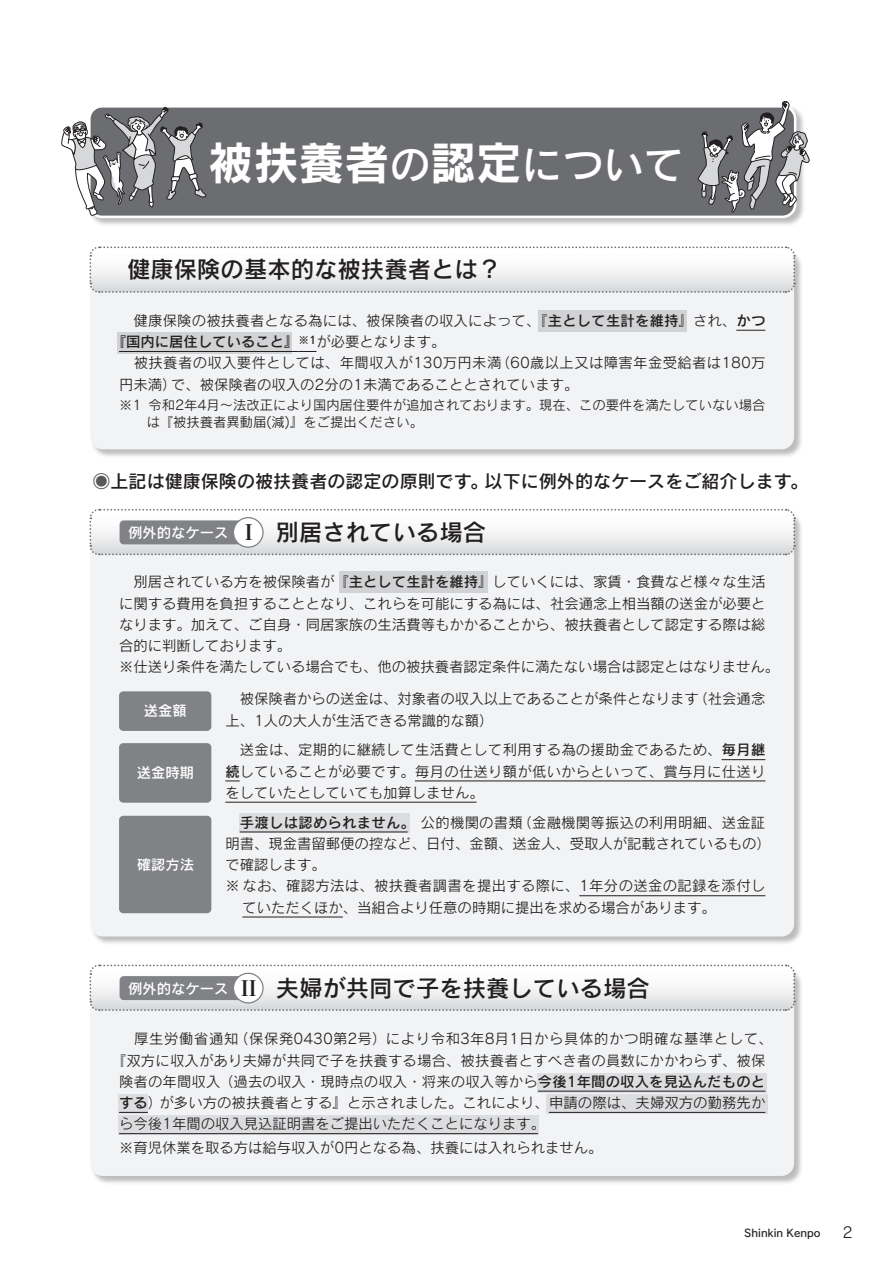
<style>
.page{position:relative;width:893px;height:1263px;background:#fff}
.page>*{position:absolute;margin:0;border:0;box-sizing:border-box;transform-origin:0 0}
.t1{font:45.45px "Rodin Pro B";color:#fff}
.t2{font:23.4px "Rodin Pro DB";color:#231f20}
.t3{font:21.3px "Matisse Pro B";color:#231f20}
.t4{font:18px "Rodin Pro DB";color:#231f20}
.t5{font:14.85px "Rodin Pro M";color:#231f20}
.t6{font:14.4px/21.3px "Rodin Pro M";color:#231f20}
.t7{font:14.4px "Rodin Pro M";letter-spacing:.025em;color:#231f20}
.t8{font:14.4px "Rodin Pro M";letter-spacing:.045em;color:#231f20}
.t9{font:14.4px "Rodin Pro DB";letter-spacing:.005em;color:#231f20}
.t10{font:14.4px "Rodin Pro DB";color:#fff}
.t11{font:14.4px "Rodin Pro M";letter-spacing:.02em;color:#231f20}
.t12{font:13.35px "Rodin Pro M";color:#231f20}
.t13{font:10.65px "Rodin NTLG Pro DB";color:#231f20}
.t14{font:10.65px "Rodin Pro DB";color:#231f20}
.s1{font-family:"Rodin Pro DB";font-size:40.95px}
.s2{font-family:"Rodin Pro DB"}
.s3{color:#57585a}
.s4{font-family:"Rodin Pro M"}
</style>
<div class="page">
<div style="left:90px;top:967px;width:713px;height:218px;background:#231f20;opacity:.3"></div>
<div style="left:90px;top:967px;width:704px;height:209px;background:#f2f3f4;border-radius:13px"></div>
<div style="left:90px;top:511px;width:713px;height:434px;background:#231f20;opacity:.3"></div>
<div style="left:90px;top:511px;width:704px;height:425px;background:#f2f3f4;border-radius:13px"></div>
<div style="left:90px;top:249px;width:713px;height:209px;background:#231f20;opacity:.3"></div>
<div style="left:90px;top:249px;width:704px;height:200px;background:#f2f3f4;border-radius:13px"></div>
<svg style="left:89px;top:246px;width:707px;height:48px"></svg>
<div style="left:538px;top:310px;width:149px;height:21px;background:#d1d2d4"></div>
<div style="left:118px;top:332px;width:174px;height:21px;background:#d1d2d4"></div>
<div style="left:339px;top:571px;width:149px;height:21px;background:#d1d2d4"></div>
<div style="left:88px;top:105px;width:717px;height:122px;background:#231f20;opacity:.3"></div>
<div style="left:89px;top:106px;width:706px;height:111px;background:#6c6d70;border-radius:13px"></div>
<div style="left:88px;top:105px;width:708px;height:113px;border:3px solid #fff;border-radius:13px"></div>
<div style="left:119px;top:691px;width:92px;height:40px;background:#808285;border-radius:4px"></div>
<div style="left:119px;top:743px;width:92px;height:60px;background:#808285;border-radius:4px"></div>
<div style="left:119px;top:816px;width:92px;height:97px;background:#808285;border-radius:4px"></div>
<svg style="left:89px;top:508px;width:707px;height:48px"></svg>
<svg style="left:89px;top:964px;width:707px;height:48px"></svg>
<div style="left:233px;top:518px;width:30px;height:29px;background:#fff;border-radius:50%"></div>
<div style="left:233px;top:517px;width:31px;height:31px;border:1px solid #808285;border-radius:50%"></div>
<div style="left:233px;top:973px;width:30px;height:30px;background:#fff;border-radius:50%"></div>
<div style="left:233px;top:973px;width:31px;height:30px;border:1px solid #808285;border-radius:50%"></div>
<svg style="left:736px;top:330px;width:29px;height:1px"></svg>
<hr style="left:119px;top:351px;width:179px;height:1px;background:#231f20">
<svg style="left:298px;top:351px;width:18px;height:1px"></svg>
<div style="left:118px;top:1115px;width:421px;height:19px;background:#dcdddf"></div>
<div style="left:546px;top:1094px;width:221px;height:19px;background:#dcdddf"></div>
<div style="left:118px;top:1094px;width:30px;height:19px;background:#dcdddf"></div>
<div style="left:537px;top:1073px;width:230px;height:19px;background:#dcdddf"></div>
<hr style="left:538px;top:1091px;width:227px;height:1px;background:#231f20">
<svg style="left:119px;top:1112px;width:29px;height:1px"></svg>
<hr style="left:549px;top:1112px;width:216px;height:1px;background:#231f20">
<hr style="left:119px;top:1133px;width:419px;height:1px;background:#231f20">
<div style="left:239px;top:813px;width:171px;height:19px;background:#dcdddf"></div>
<hr style="left:722px;top:759px;width:43px;height:1px;background:#231f20">
<svg style="left:225px;top:780px;width:15px;height:1px"></svg>
<hr style="left:415px;top:780px;width:350px;height:1px;background:#231f20">
<hr style="left:225px;top:802px;width:251px;height:1px;background:#231f20">
<hr style="left:240px;top:831px;width:168px;height:1px;background:#231f20">
<hr style="left:579px;top:895px;width:186px;height:1px;background:#231f20">
<hr style="left:242px;top:916px;width:101px;height:1px;background:#231f20">
<svg style="left:61px;top:105px;width:146px;height:111px"></svg>
<svg style="left:698px;top:101px;width:112px;height:112px"></svg>
<h1 class="t1" style="left:208px;top:132px;width:479px">被扶養者<span class="s1">の</span>認定<span class="s1">について</span></h1>
<h2 class="t2" style="left:127px;top:254px;width:376px">健康保険の基本的な被扶養者とは?</h2>
<p class="t6" style="left:316px;top:309px;width:450px;text-indent:-197px">　健康保険の被扶養者となる為には、被保険者の収入によって、『<span class="s2">主として生計を維持</span>』され、<span class="s2">かつ</span>が必要となります。</p>
<p class="t9" style="left:112px;top:332px;width:199px">『国内に居住していること』<sup>※</sup></p>
<p class="t14" style="left:309px;top:333px;width:9px">1</p>
<p class="t6" style="left:171px;top:352px;width:409px;text-indent:-52px">　被扶養者の収入要件としては、年間収入が130万円未満<br>で、被保険者の収入の2分の1未満であることとされています。</p>
<p class="t7" style="left:496px;top:354px;width:271px">（60歳以上又は障害年金受給者は180万</p>
<p class="t6" style="left:119px;top:373px;width:59px">円未満）</p>
<p class="t12" style="left:148px;top:396px;width:618px">令和2年4月～法改正により国内居住要件が追加されております。現在、この要件を満たしていない場合</p>
<p class="t12" style="left:119px;top:396px;width:24px">※1</p>
<p class="t12" style="left:147px;top:413px;width:278px">は『被扶養者異動届減( )』をご提出ください。</p>
<p class="t4" style="left:92px;top:469px;width:397px"><span class="s3">◉</span>上記は健康保険の被扶養者の認定の原則です。</p>
<p class="t4" style="left:485px;top:469px;width:325px">以下に例外的なケースをご紹介します。</p>
<p class="t10" style="left:128px;top:523px;width:102px">例外的なケース</p>
<h3 class="t3" style="left:238px;top:519px;width:23px">Ⅰ</h3>
<h2 class="t2" style="left:276px;top:517px;width:212px">別居されている場合</h2>
<p class="t6" style="left:119px;top:571px;width:662px">　別居されている方を被保険者が『<span class="s2">主として生計を維持</span>』していくには、家賃・食費など様々な生活に関する費用を負担することとなり、これらを可能にする為には、社会通念上相当額の送金が必要となります。加えて、ご自身・同居家族の生活費等もかかることから、被扶養者として認定する際は総合的に判断しております。<br>※仕送り条件を満たしている場合でも、他の被扶養者認定条件に満たない場合は認定とはなりません。</p>
<p class="t6" style="left:694px;top:688px;width:73px">（社会通念</p>
<p class="t6" style="left:225px;top:688px;width:475px">　被保険者からの送金は、対象者の収入以上であることが条件となります上、1人の大人が生活できる常識的な額(</p>
<p class="t6" style="left:225px;top:739px;width:542px;text-align:justify">　送金は、定期的に継続して生活費として利用する為の援助金であるため、<span class="s2">毎月継続</span>していることが必要です。毎月の仕送り額が低いからといって、賞与月に仕送りをしていたとしていても加算しません。</p>
<p class="t11" style="left:517px;top:813px;width:249px">（金融機関等振込の利用明細、送金証</p>
<p class="t10" style="left:144px;top:701px;width:45px">送金額</p>
<p class="t10" style="left:137px;top:763px;width:59px">送金時期</p>
<p class="t9" style="left:240px;top:813px;width:284px">手渡しは認められません。<span class="s4">公的機関の書類</span></p>
<p class="t6" style="left:225px;top:832px;width:547px">明書、現金書留郵便の控など、日付、金額、送金人、受取人が記載されているもの(</p>
<p class="t6" style="left:225px;top:854px;width:102px">で確認します。</p>
<p class="t7" style="left:225px;top:877px;width:541px">※ なお、確認方法は、被扶養者調書を提出する際に、1年分の送金の記録を添付し</p>
<p class="t6" style="left:242px;top:896px;width:475px">ていただくほか、当組合より任意の時期に提出を求める場合があります。</p>
<p class="t10" style="left:137px;top:855px;width:59px">確認方法</p>
<p class="t10" style="left:128px;top:978px;width:102px">例外的なケース</p>
<h3 class="t3" style="left:238px;top:975px;width:23px">Ⅱ</h3>
<h2 class="t2" style="left:276px;top:973px;width:376px">夫婦が共同で子を扶養している場合</h2>
<p class="t8" style="left:234px;top:1029px;width:540px">（保保発0430第2号）により令和3年8月1日から具体的かつ明確な基準として、</p>
<p class="t8" style="left:119px;top:1029px;width:121px">　厚生労働省通知</p>
<p class="t6" style="left:112px;top:1049px;width:655px">『双方に収入があり夫婦が共同で子を扶養する場合、被扶養者とすべき者の員数にかかわらず、被保</p>
<p class="t6" style="left:119px;top:1070px;width:648px">険者の年間収入（過去の収入・現時点の収入・将来の収入等から<span class="s2">今後1年間の収入を見込んだものと</span></p>
<p class="t6" style="left:159px;top:1091px;width:607px">が多い方の被扶養者とする』と示されました。これにより、申請の際は、夫婦双方の勤務先か</p>
<p class="t9" style="left:119px;top:1093px;width:45px">する<span class="s4">）</span></p>
<p class="t6" style="left:119px;top:1112px;width:485px;line-height:23.4px">ら今後1年間の収入見込証明書をご提出いただくことになります。<br>※育児休業を取る方は給与収入が0円となる為、扶養には入れられません。</p>
<p class="t13" style="left:744px;top:1226px;width:78px">Shinkin Kenpo</p>
<p class="t5" style="left:842px;top:1223px;width:12px">2</p>
</div>
